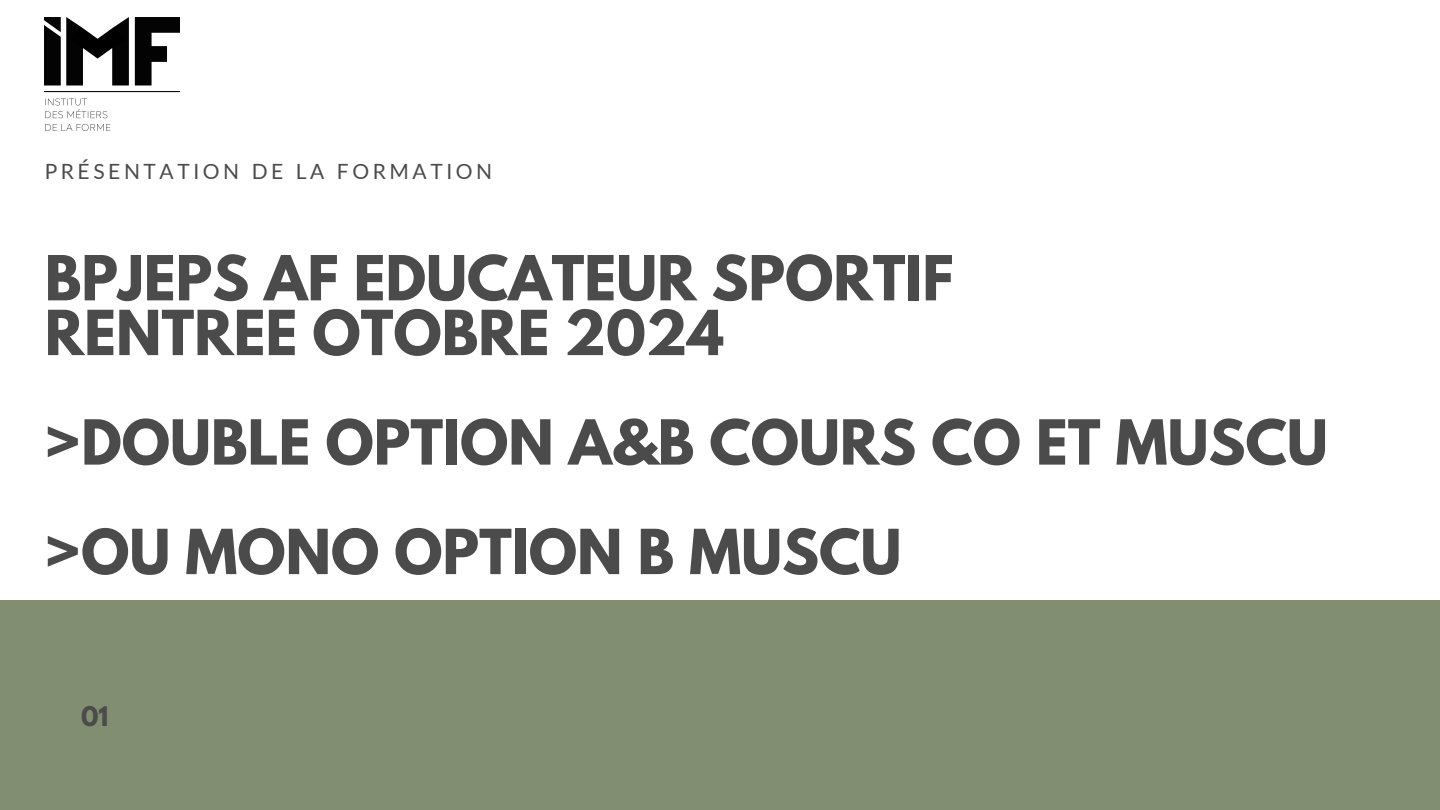
<style>
.page{position:relative;width:1440px;height:810px;background:#fff}
.page>*{position:absolute;margin:0;border:0;box-sizing:border-box;transform-origin:0 0}
.t1{font:700 55px/54.8px "League Spartan";color:#4b4b4b}
.t2{font:700 24px "League Spartan";color:#4b4b4b}
.t3{font:21px "Lato";letter-spacing:.17em;color:#4b4b4b}
</style>
<div class="page">
<div style="left:0;top:600px;width:1440px;height:210px;background:#818e71"></div>
<img style="left:45px;top:18px;width:135px;height:112px">
<p class="t3" style="left:45px;top:158px;width:449px">PRÉSENTATION DE LA FORMATION</p>
<h1 class="t1" style="left:45px;top:258px;width:910px">BPJEPS AF EDUCATEUR SPORTIF<br>RENTREE OTOBRE 2024</h1>
<h1 class="t1" style="left:45px;top:422px;width:1285px">&gt;DOUBLE OPTION A&amp;B COURS CO ET MUSCU</h1>
<h1 class="t1" style="left:45px;top:532px;width:858px">&gt;OU MONO OPTION B MUSCU</h1>
<p class="t2" style="left:81px;top:704px;width:29px">01</p>
</div>
